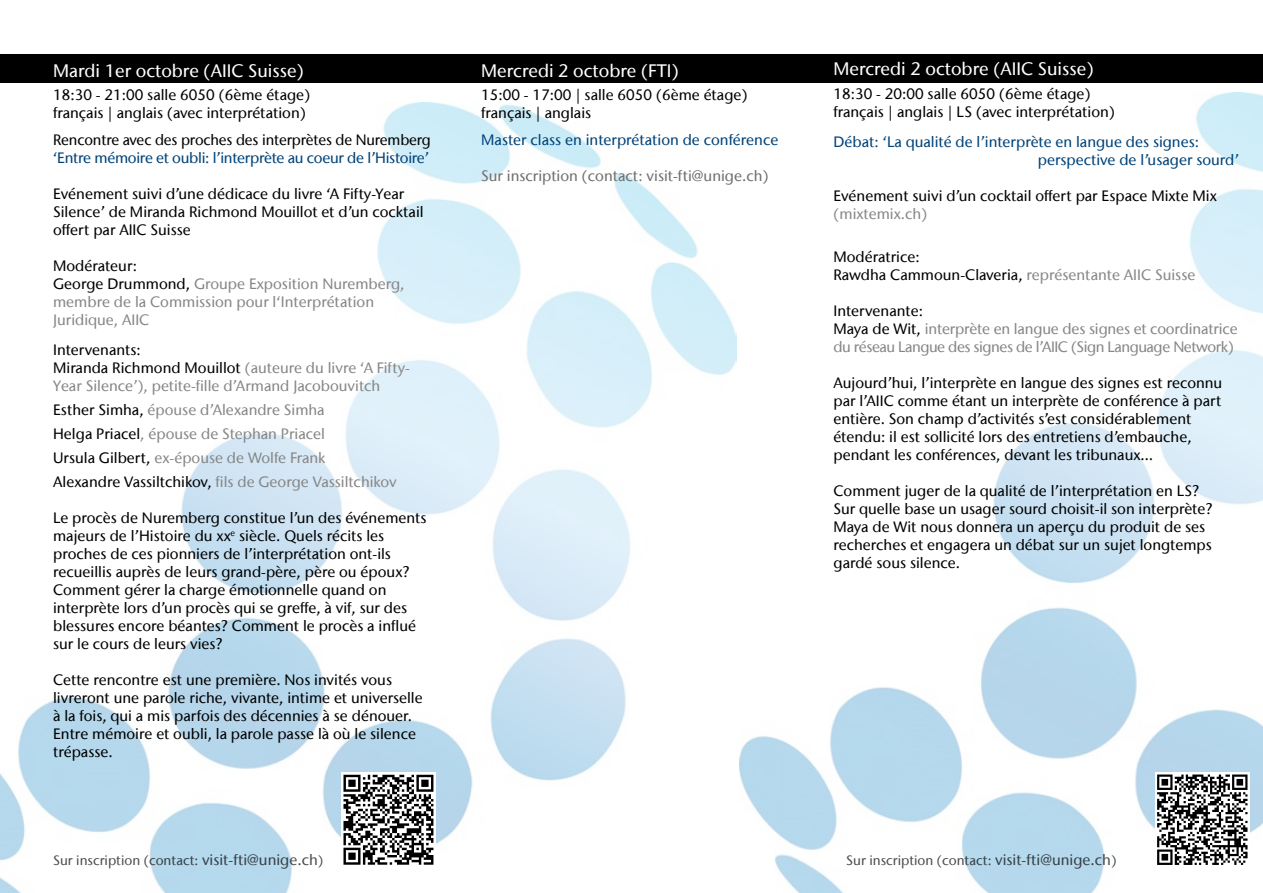
<style>
.page{position:relative;width:1263px;height:893px;background:#fff}
.page>*{position:absolute;margin:0;border:0;box-sizing:border-box;transform-origin:0 0}
.t1{font:500 18px "Stone Sans IIITC Com";color:#fff}
.t2{font:500 15px/18px "Stone Sans IIITC Com";color:#000}
.t3{font:500 15px/18px "Stone Sans IIITC Com";color:#878787}
.t4{font:500 15px/18px "Stone Sans IIITC Com";color:#004379}
.t5{font:500 15px "Stone Sans IIITC Com";letter-spacing:-.02em;color:#004379}
.t6{font:500 15px "Stone Sans IIITC Com";color:#706f6f}
.t7{font:500 13.5px "Stone Sans IIITC Com";color:#000}
.s1{color:#000}
.s2{color:#878787}
.s3{font-size:15px}
</style>
<div class="page">
<img style="left:740px;top:92px;width:523px;height:801px">
<img style="left:0;top:103px;width:736px;height:790px">
<div style="left:0;top:54px;width:1263px;height:29px;background:#000"></div>
<div style="left:1155px;top:772px;width:95px;height:95px;background:#fff"></div>
<svg style="left:1157px;top:774px;width:90px;height:91px"></svg>
<svg style="left:341px;top:772px;width:95px;height:95px"></svg>
<svg style="left:343px;top:775px;width:90px;height:90px"></svg>
<p class="t1" style="left:53px;top:59px;width:252px">Mardi 1er octobre (AIIC Suisse)</p>
<p class="t2" style="left:53px;top:86px;width:259px">18:30 - 21:00 salle 6050 (6ème étage) français | anglais (avec interprétation)</p>
<p class="t2" style="left:53px;top:131px;width:379px">Rencontre avec des proches des interprètes de Nuremberg</p>
<p class="t5" style="left:53px;top:148px;width:377px">‘Entre mémoire et oubli: l’interprète au coeur de l’Histoire’</p>
<p class="t2" style="left:53px;top:185px;width:372px">Evénement suivi d’une dédicace du livre ‘A Fifty-Year<br>Silence’ de Miranda Richmond Mouillot et d’un cocktail offert par AIIC Suisse</p>
<p class="t3" style="left:53px;top:257px;width:353px"><span class="s1">Modérateur:<br>George Drummond,</span> Groupe Exposition Nuremberg, membre de la Commission pour l‘Interprétation<br>Juridique, AIIC</p>
<p class="t3" style="left:53px;top:341px;width:358px"><span class="s1">Intervenants:<br>Miranda Richmond Mouillot</span> (auteure du livre ‘A Fifty-<br>Year Silence’), petite-fille d’Armand Jacobouvitch</p>
<p class="t3" style="left:53px;top:398px;width:345px;line-height:24px"><span class="s1">Esther Simha,</span> épouse d’Alexandre Simha<br><span class="s1">Helga Priacel</span>, épouse de Stephan Priacel<br><span class="s1">Ursula Gilbert,</span> ex-épouse de Wolfe Frank<br><span class="s1">Alexandre Vassiltchikov,</span> fils de George Vassiltchikov</p>
<p class="t2" style="left:53px;top:509px;width:375px">Le procès de Nuremberg constitue l’un des événements majeurs de l’Histoire du xx<sup>e</sup> siècle. Quels récits les proches de ces pionniers de l’interprétation ont-ils recueillis auprès de leurs grand-père, père ou époux?<br>Comment gérer la charge émotionnelle quand on interprète lors d’un procès qui se greffe, à vif, sur des blessures encore béantes? Comment le procès a influé sur le cours de leurs vies?</p>
<p class="t2" style="left:53px;top:671px;width:371px">Cette rencontre est une première. Nos invités vous livreront une parole riche, vivante, intime et universelle à la fois, qui a mis parfois des décennies à se dénouer.<br>Entre mémoire et oubli, la parole passe là où le silence trépasse.</p>
<p class="t1" style="left:481px;top:59px;width:199px">Mercredi 2 octobre (FTI)</p>
<p class="t2" style="left:481px;top:86px;width:268px">15:00 - 17:00 | salle 6050 (6ème étage) français | anglais</p>
<p class="t4" style="left:481px;top:131px;width:299px">Master class en interprétation de conférence</p>
<p class="t6" style="left:481px;top:166px;width:289px">Sur inscription (contact: visit-fti@unige.ch)</p>
<p class="t1" style="left:833px;top:58px;width:262px">Mercredi 2 octobre (AIIC Suisse)</p>
<p class="t2" style="left:833px;top:84px;width:283px">18:30 - 20:00 salle 6050 (6ème étage) français | anglais | LS (avec interprétation)</p>
<p class="t4" style="left:1038px;top:132px;width:202px;text-indent:-204px">Débat: ‘La qualité de l’interprète en langue des signes: perspective de l’usager sourd’</p>
<p class="t2" style="left:833px;top:186px;width:385px">Evénement suivi d’un cocktail offert par Espace Mixte Mix</p>
<p class="t3" style="left:833px;top:204px;width:95px">(mixtemix.ch)</p>
<p class="t2" style="left:833px;top:248px;width:363px">Modératrice:<br>Rawdha Cammoun-Claveria, <span class="s2">représentante AIIC Suisse</span></p>
<p class="t3" style="left:833px;top:302px;width:406px"><span class="s1">Intervenante:<br>Maya de Wit,</span> interprète en langue des signes et coordinatrice du réseau Langue des signes de l’AIIC (Sign Language Network)</p>
<p class="t2" style="left:833px;top:374px;width:390px">Aujourd’hui, l’interprète en langue des signes est reconnu par l’AIIC comme étant un interprète de conférence à part entière. Son champ d’activités s’est considérablement étendu: il est sollicité lors des entretiens d’embauche, pendant les conférences, devant les tribunaux…</p>
<p class="t2" style="left:833px;top:482px;width:380px">Comment juger de la qualité de l’interprétation en LS?<br>Sur quelle base un usager sourd choisit-il son interprète?<br>Maya de Wit nous donnera un aperçu du produit de ses recherches et engagera un débat sur un sujet longtemps gardé sous silence.</p>
<p class="t7" style="left:53px;top:852px;width:272px">Sur inscription (contact: <span class="s3">visit-fti@unige.ch</span>)</p>
<p class="t7" style="left:846px;top:852px;width:272px">Sur inscription (contact: <span class="s3">visit-fti@unige.ch</span>)</p>
</div>
